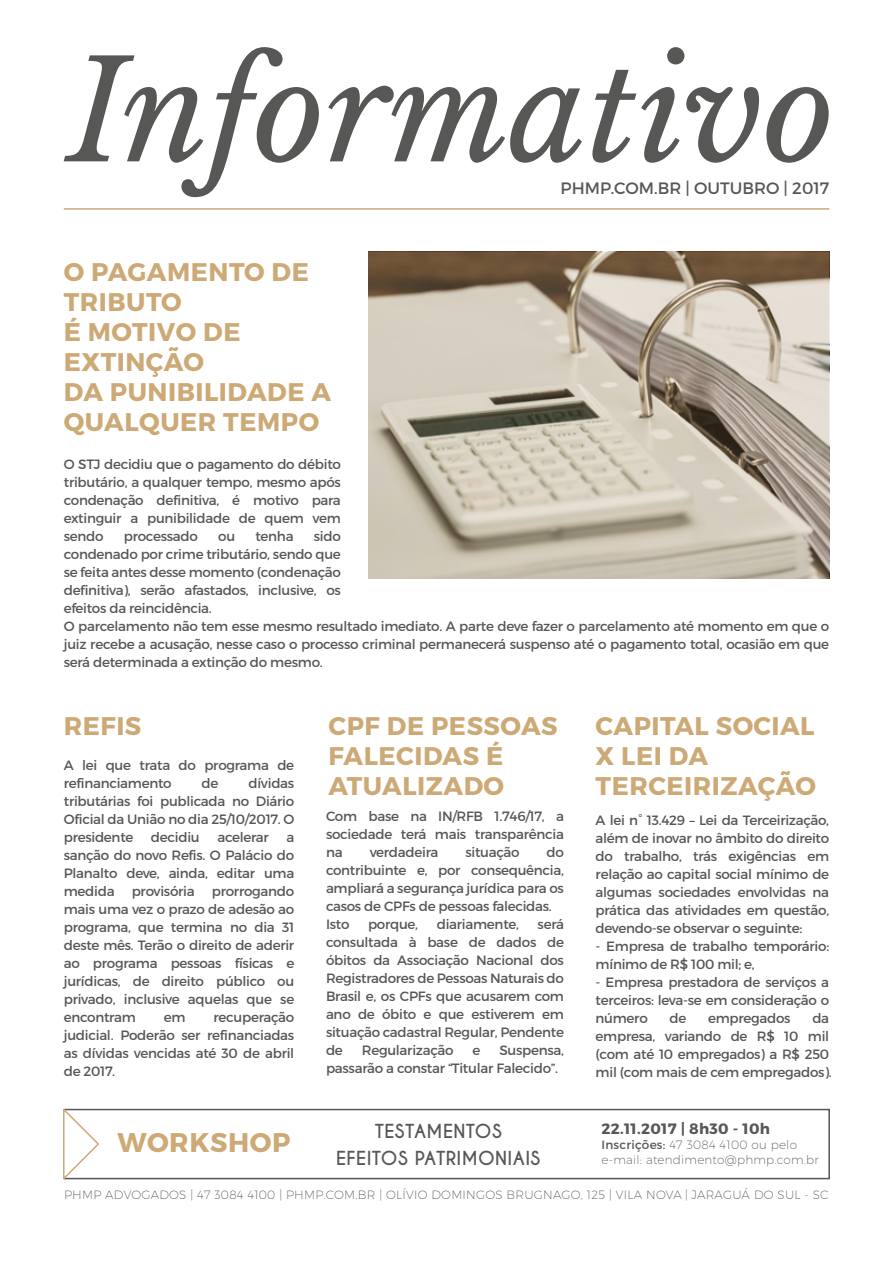
<style>
.page{position:relative;width:893px;height:1263px;background:#fff}
.page>*{position:absolute;margin:0;border:0;box-sizing:border-box;transform-origin:0 0}
.t1{font:italic 137.55px "Libre Baskerville";color:#575756}
.t2{font:700 27px "Montserrat";letter-spacing:.02em;color:#cda976}
.t3{font:700 25.5px/30px "Montserrat";letter-spacing:.02em;color:#cda976}
.t4{font:700 18.15px/26.7px "Caviar Dreams";letter-spacing:.02em;color:#575756;text-align:center}
.t5{font:16.5px "Montserrat";color:#575756}
.t6{font:700 15px "Montserrat";letter-spacing:.02em;color:#575756}
.t7{font:13.5px/18px "Montserrat";letter-spacing:-.02em;color:#575756;text-align:justify}
.t8{font:200 12px/15px "Montserrat";letter-spacing:.02em;color:#575756}
.s1{font-weight:400}
</style>
<div class="page">
<hr style="left:64px;top:208px;width:765px;height:2px;background:#cda976">
<div style="left:63px;top:1109px;width:767px;height:70px;border:2px solid #575756"></div>
<svg style="left:63px;top:1108px;width:37px;height:72px"></svg>
<svg style="left:368px;top:252px;width:461px;height:326px;background:#bbb1a1"></svg>
<h1 class="t1" style="left:68px;top:28px;width:769px">Informativo</h1>
<p class="t5" style="left:561px;top:178px;width:270px">PHMP.COM.BR | OUTUBRO | 2017</p>
<h3 class="t3" style="left:64px;top:258px;width:269px">O PAGAMENTO DE<br>TRIBUTO<br>É MOTIVO DE<br>EXTINÇÃO<br>DA PUNIBILIDADE A<br>QUALQUER TEMPO</h3>
<p class="t7" style="left:64px;top:455px;width:279px">O STJ decidiu que o pagamento do débito tributário, a qualquer tempo, mesmo após condenação definitiva, é motivo para extinguir a punibilidade de quem vem sendo</p>
<p class="t7" style="left:64px;top:527px;width:767px;text-align:left;text-indent:250px">sido<br>condenado por crime tributário, sendo que<br>se feita antes desse momento (condenação<br>definitiva), serão afastados, inclusive, os<br>efeitos da reincidência.<br>O parcelamento não tem esse mesmo resultado imediato. A parte deve fazer o parcelamento até momento em que o juiz recebe a acusação, nesse caso o processo criminal permanecerá suspenso até o pagamento total, ocasião em que será determinada a extinção do mesmo.</p>
<p class="t7" style="left:124px;top:527px;width:76px">processado</p>
<p class="t7" style="left:218px;top:527px;width:18px">ou</p>
<p class="t7" style="left:255px;top:527px;width:40px">tenha</p>
<h3 class="t3" style="left:64px;top:711px;width:79px">REFIS</h3>
<p class="t7" style="left:64px;top:756px;width:232px">A lei que trata do programa de refinanciamento</p>
<p class="t7" style="left:64px;top:774px;width:232px;text-indent:185px">dívidas tributárias foi publicada no Diário Oficial da União no dia 25/10/2017. O presidente</p>
<p class="t7" style="left:202px;top:774px;width:18px">de</p>
<p class="t7" style="left:151px;top:828px;width:50px">decidiu</p>
<p class="t7" style="left:217px;top:828px;width:53px">acelerar</p>
<p class="t7" style="left:64px;top:828px;width:232px;text-indent:223px">a sanção do novo Refis. O Palácio do Planalto deve, ainda, editar uma medida</p>
<p class="t7" style="left:132px;top:882px;width:65px">provisória</p>
<p class="t7" style="left:64px;top:882px;width:232px;text-indent:148px">prorrogando mais uma vez o prazo de adesão ao programa, que termina no dia 31 deste mês. Terão o direito de aderir ao programa pessoas físicas e jurídicas, de direito público ou privado, inclusive aquelas que se encontram</p>
<p class="t7" style="left:64px;top:1008px;width:232px;text-indent:150px">recuperação judicial. Poderão ser refinanciadas as dívidas vencidas até 30 de abril de 2017.</p>
<p class="t7" style="left:164px;top:1008px;width:23px">em</p>
<h3 class="t3" style="left:329px;top:711px;width:230px">CPF DE PESSOAS<br>FALECIDAS É<br>ATUALIZADO</h3>
<p class="t7" style="left:326px;top:807px;width:239px">Com base na IN/RFB 1.746/17, a sociedade terá mais transparência na</p>
<p class="t7" style="left:370px;top:843px;width:70px">verdadeira</p>
<p class="t7" style="left:465px;top:843px;width:56px">situação</p>
<p class="t7" style="left:326px;top:843px;width:239px;text-align:left;text-indent:221px">do contribuinte e, por consequência, ampliará a segurança jurídica para os casos de CPFs de pessoas falecidas.<br>Isto</p>
<p class="t7" style="left:326px;top:915px;width:240px;text-indent:212px">será consultada à base de dados de óbitos da Associação Nacional dos Registradores de Pessoas Naturais do Brasil e, os CPFs que acusarem com ano de óbito e que estiverem em situação cadastral Regular, Pendente de</p>
<p class="t7" style="left:368px;top:915px;width:52px">porque,</p>
<p class="t7" style="left:437px;top:915px;width:84px">diariamente,</p>
<p class="t7" style="left:362px;top:1041px;width:93px">Regularização</p>
<p class="t7" style="left:472px;top:1041px;width:9px">e</p>
<p class="t7" style="left:326px;top:1041px;width:239px;text-indent:173px">Suspensa, passarão a constar “Titular Falecido”.</p>
<h3 class="t3" style="left:596px;top:711px;width:222px">CAPITAL SOCIAL<br>X LEI DA<br>TERCEIRIZAÇÃO</h3>
<p class="t7" style="left:596px;top:811px;width:235px">A lei n° 13.429 – Lei da Terceirização, além de inovar no âmbito do direito do trabalho, trás exigências em relação ao capital social mínimo de algumas sociedades envolvidas na prática das atividades em questão, devendo-se observar o seguinte:</p>
<p class="t7" style="left:596px;top:937px;width:235px">- Empresa de trabalho temporário: mínimo de R$ 100 mil; e,</p>
<p class="t7" style="left:596px;top:973px;width:235px">- Empresa prestadora de serviços a terceiros: leva-se em consideração o número</p>
<p class="t7" style="left:596px;top:1009px;width:238px;text-align:left;text-indent:217px">da empresa, variando de R$ 10 mil (com até 10 empregados) a R$ 250 mil (com mais de cem empregados).</p>
<p class="t7" style="left:669px;top:1009px;width:18px">de</p>
<p class="t7" style="left:708px;top:1009px;width:84px">empregados</p>
<p class="t6" style="left:602px;top:1119px;width:170px">22.11.2017 | 8h30 - 10h</p>
<p class="t8" style="left:602px;top:1137px;width:219px"><span class="s1">Inscrições:</span> 47 3084 4100 ou pelo e-mail: atendimento@phmp.com.br</p>
<h3 class="t4" style="left:336px;top:1118px;width:206px">TESTAMENTOS<br>EFEITOS PATRIMONIAIS</h3>
<h2 class="t2" style="left:117px;top:1125px;width:175px">WORKSHOP</h2>
<p class="t8" style="left:64px;top:1187px;width:766px">PHMP ADVOGADOS | 47 3084 4100 | PHMP.COM.BR | OLÍVIO DOMINGOS BRUGNAGO, 125 | VILA NOVA | JARAGUÁ DO SUL - SC</p>
</div>
